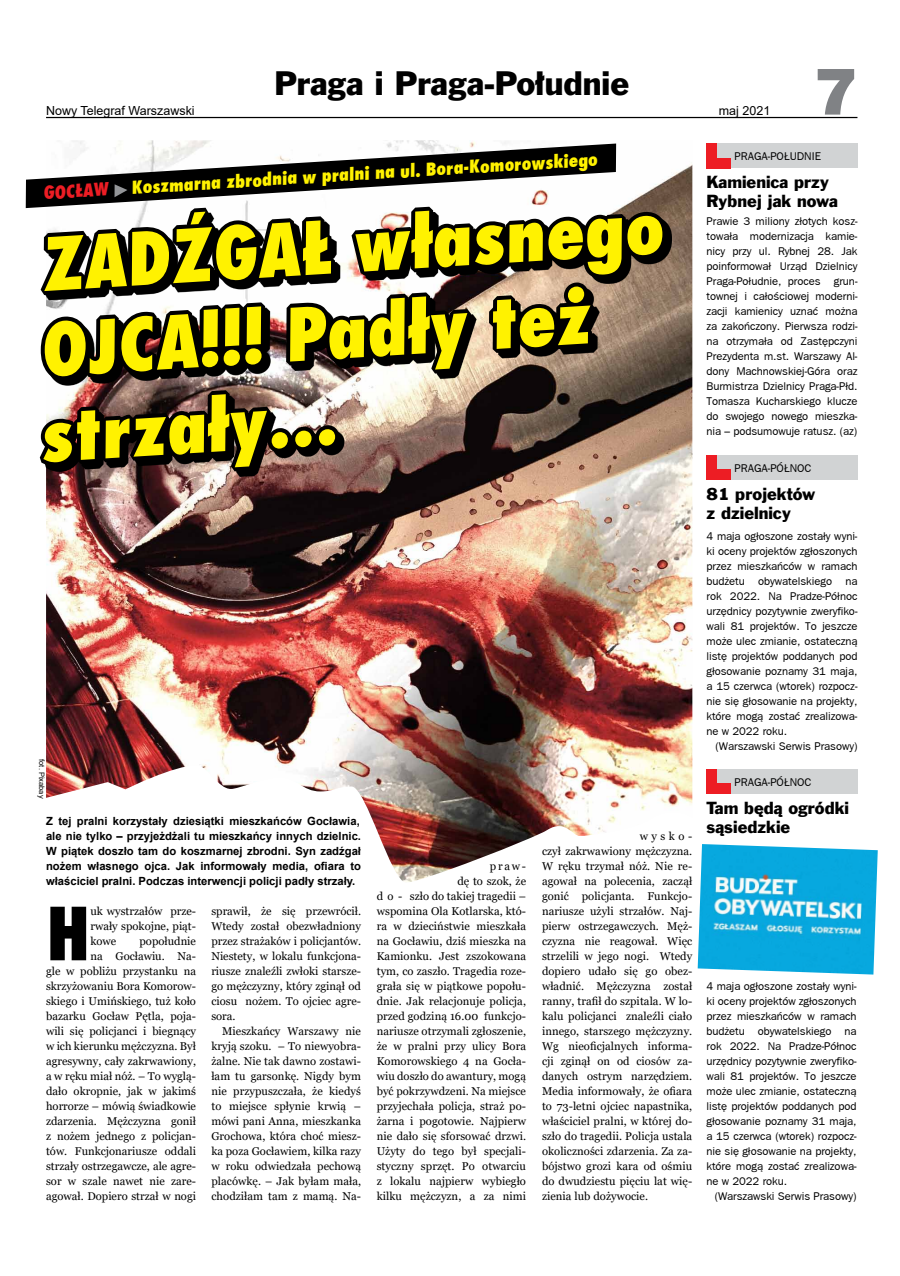
<style>
.page{position:relative;width:900px;height:1276px;background:#fff}
.page>*{position:absolute;margin:0;border:0;box-sizing:border-box;transform-origin:0 0}
.t1{font:800 71.12px/84.4px "Fujiyama";color:#fff200}
.t2{font:800 70.88px "Fujiyama";color:#000}
.t3{font:65px "Swis 721 Blk EU";color:#808285}
.t4{font:31px "Frank Goth EU";color:#000}
.t5{font:800 17.5px "Fujiyama";color:#fff200}
.t6{font:16px/19.2px "Frank Goth EU";color:#000}
.t7{font:12.5px "Arial";color:#000}
.t8{font:11.25px/15px "Georgia";letter-spacing:.005em;color:#000;text-align:justify}
.t9{font:11.25px/15px "Frankfurt Gothic";letter-spacing:-.005em;color:#000;text-align:justify}
.t10{font:700 11.25px/15px "Arial";color:#000;text-align:justify}
.t11{font:7.5px "Arial";color:#000}
.s1{color:#ed1d24}
.s2{font-family:"Impact";font-weight:400;font-size:12.5px;color:#939598}
</style>
<div class="page">
<hr style="left:46px;top:117px;width:811px;height:1px;background:#000">
<div style="left:707px;top:144px;width:150px;height:24px;background:#d1d3d4"></div>
<div style="left:707px;top:144px;width:10px;height:24px;background:#ed1d24"></div>
<div style="left:707px;top:158px;width:24px;height:10px;background:#ed1d24"></div>
<div style="left:707px;top:455px;width:150px;height:25px;background:#d1d3d4"></div>
<div style="left:707px;top:455px;width:10px;height:25px;background:#ed1d24"></div>
<div style="left:707px;top:469px;width:24px;height:11px;background:#ed1d24"></div>
<div style="left:707px;top:769px;width:150px;height:25px;background:#d1d3d4"></div>
<div style="left:707px;top:769px;width:10px;height:25px;background:#ed1d24"></div>
<div style="left:707px;top:783px;width:24px;height:11px;background:#ed1d24"></div>
<img style="left:46px;top:140px;width:646px;height:742px">
<svg style="left:26px;top:143px;width:646px;height:333px"></svg>
<img style="left:698px;top:844px;width:180px;height:130px">
<p class="t7" style="left:46px;top:102px;width:150px">Nowy Telegraf Warszawski</p>
<h3 class="t4" style="left:274px;top:64px;width:356px">Praga i Praga-Południe</h3>
<p class="t7" style="left:719px;top:102px;width:53px">maj 2021</p>
<h3 class="t3" style="left:815px;top:50px;width:44px">7</h3>
<h3 class="t5" style="left:43px;top:184px;width:557px;rotate:-4deg"><sup>GO</sup><span class="s1">CŁAW</span> <span class="s2">►</span> Koszmarna zbrodnia w pralni na ul. Bora-Komorowskiego</h3>
<h1 class="t1" style="left:25px;top:225px;width:638px;rotate:-4deg">ZADŹGAŁ własnego<br>OJCA!!! Padły też strzały…</h1>
<p class="t11" style="left:47px;top:759px;width:41px;rotate:90deg">fot. Pixabay</p>
<p class="t10" style="left:46px;top:814px;width:317px">Z tej pralni korzystały dziesiątki mieszkańców Gocławia, ale nie tylko – przyjeżdżali tu mieszkańcy innych dzielnic.<br>W piątek doszło tam do koszmarnej zbrodni. Syn zadźgał nożem własnego ojca. Jak informowały media, ofiara to właściciel pralni. Podczas interwencji policji padły strzały.</p>
<h2 class="t2" style="left:46px;top:886px;width:46px">H</h2>
<p class="t8" style="left:90px;top:904px;width:107px">uk wystrzałów prze&shy;rwały spokojne, piąt&shy;kowe</p>
<p class="t8" style="left:211px;top:904px;width:151px">sprawił, że się przewrócił.<br>Wtedy został obezwładniony przez strażaków i policjantów.<br>Niestety, w lokalu funkcjona&shy;riusze znaleźli zwłoki starsze&shy;go mężczyzny, który zginął od ciosu nożem. To ojciec agre&shy;sora.</p>
<p class="t8" style="left:211px;top:1024px;width:151px;text-indent:11px">Mieszkańcy Warszawy nie kryją szoku. – To niewyobra&shy;żalne. Nie tak dawno zostawi&shy;łam tu garsonkę. Nigdy bym nie przypuszczała, że kiedyś to miejsce spłynie krwią – mówi pani Anna, mieszkanka Grochowa, która choć miesz&shy;ka poza Gocławiem, kilka razy w roku odwiedzała pechową placówkę. – Jak byłam mała, chodziłam tam z mamą. Na-</p>
<p class="t8" style="left:46px;top:934px;width:152px;text-align:right">popołudnie<br>na Gocławiu. Na-<br>gle w pobliżu przystanku na skrzyżowaniu Bora Komorow&shy;skiego i Umińskiego, tuż koło bazarku Gocław Pętla, poja&shy;wili się policjanci i biegnący w ich kierunku mężczyzna. Był agresywny, cały zakrwawiony, a w ręku miał nóż. – To wyglą&shy;dało okropnie, jak w jakimś horrorze – mówią świadkowie zdarzenia. Mężczyzna gonił z nożem jednego z policjan&shy;tów. Funkcjonariusze oddali strzały ostrzegawcze, ale agre&shy;sor w szale nawet nie zare&shy;agował. Dopiero strzał w nogi</p>
<p class="t8" style="left:377px;top:859px;width:151px;text-align:right">praw-<br>dę to szok, że<br>d o - szło do takiej tragedii – wspomina Ola Kotlarska, któ&shy;ra w dzieciństwie mieszkała na Gocławiu, dziś mieszka na<br>Kamionku. Jest zszokowana tym, co zaszło. Tragedia roze&shy;grała się w piątkowe popołu&shy;dnie. Jak relacjonuje policja, przed godziną 16.00 funkcjo&shy;nariusze otrzymali zgłoszenie, że w pralni przy ulicy Bora<br>Komorowskiego 4 na Gocła&shy;wiu doszło do awantury, mogą być pokrzywdzeni. Na miejsce przyjechała policja, straż po&shy;żarna i pogotowie. Najpierw nie dało się sforsować drzwi.<br>Użyty do tego był specjali&shy;styczny sprzęt. Po otwarciu z lokalu najpierw wybiegło kilku mężczyzn, a za nimi</p>
<p class="t8" style="left:542px;top:829px;width:152px;text-indent:98px">wysko&shy;czył zakrwawiony mężczyzna.<br>W ręku trzymał nóż. Nie re&shy;agował na polecenia, zaczął gonić policjanta. Funkcjo&shy;nariusze użyli strzałów. Naj&shy;pierw ostrzegawczych. Męż&shy;czyzna nie reagował. Więc strzelili w jego nogi. Wtedy dopiero udało się go obez&shy;władnić. Mężczyzna został ranny, trafił do szpitala. W lo&shy;kalu policjanci znaleźli ciało innego, starszego mężczyzny.<br>Wg nieoficjalnych informa&shy;cji zginął on od ciosów za&shy;danych ostrym narzędziem.<br>Media informowały, że ofiara to 73-letni ojciec napastnika, właściciel pralni, w której do&shy;szło do tragedii. Policja ustala okoliczności zdarzenia. Za za&shy;bójstwo grozi kara od ośmiu do dwudziestu pięciu lat wię&shy;zienia lub dożywocie.</p>
<p class="t9" style="left:735px;top:149px;width:87px">PRAGA-POŁUDNIE</p>
<h3 class="t6" style="left:707px;top:174px;width:133px">Kamienica przy<br>Rybnej jak nowa</h3>
<p class="t9" style="left:707px;top:214px;width:152px">Prawie 3 miliony złotych kosz&shy;towała modernizacja kamie&shy;nicy przy ul. Rybnej 28. Jak poinformował Urząd Dzielnicy Praga-Południe, proces grun&shy;townej i całościowej moderni&shy;zacji kamienicy uznać można za zakończony. Pierwsza rodzi&shy;na otrzymała od Zastępczyni Prezydenta m.st. Warszawy Al&shy;dony Machnowskiej-Góra oraz Burmistrza Dzielnicy Praga-Płd.<br>Tomasza Kucharskiego klucze do swojego nowego mieszka&shy;nia – podsumowuje ratusz. (az)</p>
<p class="t9" style="left:735px;top:461px;width:78px">PRAGA-PÓŁNOC</p>
<h3 class="t6" style="left:707px;top:486px;width:110px">81 projektów z dzielnicy</h3>
<p class="t9" style="left:707px;top:529px;width:152px">4 maja ogłoszone zostały wyni&shy;ki oceny projektów zgłoszonych przez mieszkańców w ramach budżetu obywatelskiego na rok 2022. Na Pradze-Północ urzędnicy pozytywnie zweryfiko&shy;wali 81 projektów. To jeszcze może ulec zmianie, ostateczną listę projektów poddanych pod głosowanie poznamy 31 maja, a 15 czerwca (wtorek) rozpocz&shy;nie się głosowanie na projekty, które mogą zostać zrealizowa&shy;ne w 2022 roku.</p>
<p class="t9" style="left:716px;top:739px;width:143px">(Warszawski Serwis Prasowy)</p>
<p class="t9" style="left:735px;top:775px;width:78px">PRAGA-PÓŁNOC</p>
<h3 class="t6" style="left:707px;top:799px;width:144px">Tam będą ogródki sąsiedzkie</h3>
<p class="t9" style="left:707px;top:979px;width:152px">4 maja ogłoszone zostały wyni&shy;ki oceny projektów zgłoszonych przez mieszkańców w ramach budżetu obywatelskiego na rok 2022. Na Pradze-Północ urzędnicy pozytywnie zweryfiko&shy;wali 81 projektów. To jeszcze może ulec zmianie, ostateczną listę projektów poddanych pod głosowanie poznamy 31 maja, a 15 czerwca (wtorek) rozpocz&shy;nie się głosowanie na projekty, które mogą zostać zrealizowa&shy;ne w 2022 roku.</p>
<p class="t9" style="left:715px;top:1189px;width:143px">(Warszawski Serwis Prasowy)</p>
</div>
